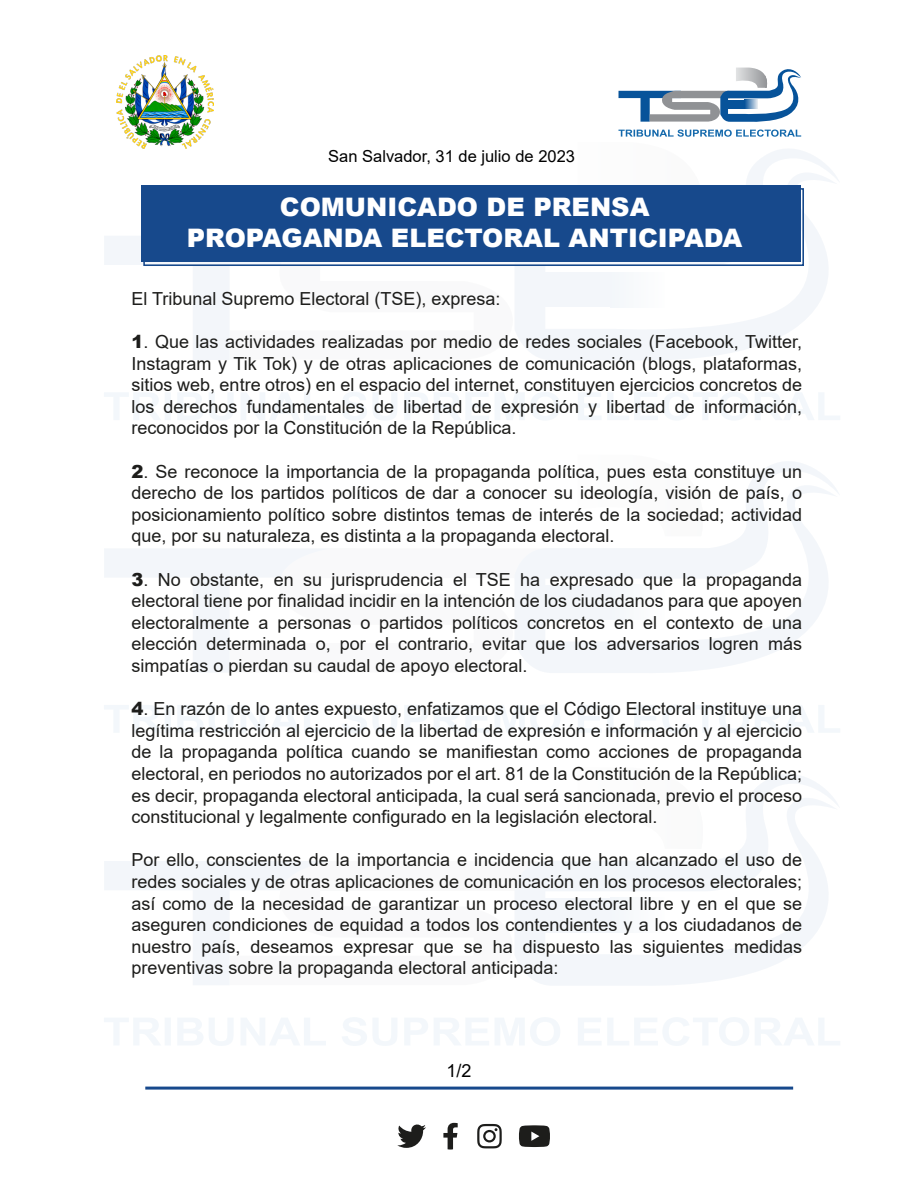
<style>
.page{position:relative;width:918px;height:1188px;background:#fff}
.page>*{position:absolute;margin:0;border:0;box-sizing:border-box;transform-origin:0 0}
.t1{font:900 25.5px/31.5px "Arial";color:#fff;text-align:center}
.t2{font:18px/21.6px "Arial";color:#1d1d1b;text-align:justify}
.t3{font:18px "Arial";color:#000}
.t4{font:16.5px "Arial";color:#000}
.s1{font-weight:900}
</style>
<div class="page">
<svg style="left:104px;top:236px;width:177px;height:124px"></svg>
<svg style="left:514px;top:151px;width:325px;height:209px"></svg>
<div style="left:537px;top:272px;width:78px;height:35px;background:#f3f6fa"></div>
<div style="left:611px;top:272px;width:54px;height:35px;background:#f8fafc"></div>
<svg style="left:104px;top:392px;width:736px;height:28px"></svg>
<svg style="left:104px;top:549px;width:221px;height:123px"></svg>
<svg style="left:515px;top:461px;width:323px;height:212px"></svg>
<svg style="left:577px;top:461px;width:145px;height:75px"></svg>
<div style="left:537px;top:585px;width:78px;height:35px;background:#f3f6fa"></div>
<div style="left:611px;top:585px;width:54px;height:35px;background:#f8fafc"></div>
<svg style="left:104px;top:705px;width:736px;height:28px"></svg>
<svg style="left:104px;top:861px;width:224px;height:124px"></svg>
<svg style="left:515px;top:774px;width:323px;height:211px"></svg>
<svg style="left:577px;top:774px;width:145px;height:75px"></svg>
<div style="left:537px;top:898px;width:78px;height:34px;background:#f3f6fa"></div>
<div style="left:611px;top:898px;width:54px;height:34px;background:#f8fafc"></div>
<svg style="left:104px;top:1017px;width:736px;height:29px"></svg>
<div style="left:141px;top:186px;width:659px;height:76px;background:#17498c"></div>
<div style="left:143px;top:188px;width:661px;height:78px;border:2px solid #17498c"></div>
<hr style="left:145px;top:1087px;width:648px;height:3px;background:#17498c">
<svg style="left:619px;top:67px;width:182px;height:55px"></svg>
<div style="left:726px;top:100px;width:19px;height:9px;background:#07539a"></div>
<svg style="left:745px;top:100px;width:13px;height:9px"></svg>
<svg style="left:577px;top:130px;width:224px;height:94px"></svg>
<img style="left:117px;top:56px;width:97px;height:92px">
<svg style="left:397px;top:1124px;width:29px;height:24px"></svg>
<svg style="left:519px;top:1125px;width:31px;height:22px"></svg>
<svg style="left:443px;top:1123px;width:15px;height:27px"></svg>
<svg style="left:477px;top:1124px;width:25px;height:24px"></svg>
<p class="t4" style="left:328px;top:144px;width:248px">San Salvador, 31 de julio de 2023</p>
<h1 class="t1" style="left:187px;top:190px;width:557px">COMUNICADO DE PRENSA<br>PROPAGANDA ELECTORAL ANTICIPADA</h1>
<p class="t2" style="left:131px;top:288px;width:371px">El Tribunal Supremo Electoral (TSE), expresa:</p>
<p class="t2" style="left:131px;top:331px;width:672px"><span class="s1">1</span>. Que las actividades realizadas por medio de redes sociales (Facebook, Twitter, Instagram y Tik Tok) y de otras aplicaciones de comunicación (blogs, plataformas, sitios web, entre otros) en el espacio del internet, constituyen ejercicios concretos de los derechos fundamentales de libertad de expresión y libertad de información, reconocidos por la Constitución de la República.</p>
<p class="t2" style="left:131px;top:460px;width:672px"><span class="s1">2</span>. Se reconoce la importancia de la propaganda política, pues esta constituye un derecho de los partidos políticos de dar a conocer su ideología, visión de país, o posicionamiento político sobre distintos temas de interés de la sociedad; actividad que, por su naturaleza, es distinta a la propaganda electoral.</p>
<p class="t2" style="left:131px;top:568px;width:672px"><span class="s1">3</span>. No obstante, en su jurisprudencia el TSE ha expresado que la propaganda electoral tiene por finalidad incidir en la intención de los ciudadanos para que apoyen electoralmente a personas o partidos políticos concretos en el contexto de una elección determinada o, por el contrario, evitar que los adversarios logren más simpatías o pierdan su caudal de apoyo electoral.</p>
<p class="t2" style="left:131px;top:698px;width:672px"><span class="s1">4</span>. En razón de lo antes expuesto, enfatizamos que el Código Electoral instituye una legítima restricción al ejercicio de la libertad de expresión e información y al ejercicio de la propaganda política cuando se manifiestan como acciones de propaganda electoral, en periodos no autorizados por el art. 81 de la Constitución de la República; es decir, propaganda electoral anticipada, la cual será sancionada, previo el proceso constitucional y legalmente configurado en la legislación electoral.</p>
<p class="t2" style="left:131px;top:849px;width:672px">Por ello, conscientes de la importancia e incidencia que han alcanzado el uso de redes sociales y de otras aplicaciones de comunicación en los procesos electorales; así como de la necesidad de garantizar un proceso electoral libre y en el que se aseguren condiciones de equidad a todos los contendientes y a los ciudadanos de nuestro país, deseamos expresar que se ha dispuesto las siguientes medidas preventivas sobre la propaganda electoral anticipada:</p>
<p class="t3" style="left:446px;top:1058px;width:27px">1/2</p>
</div>
